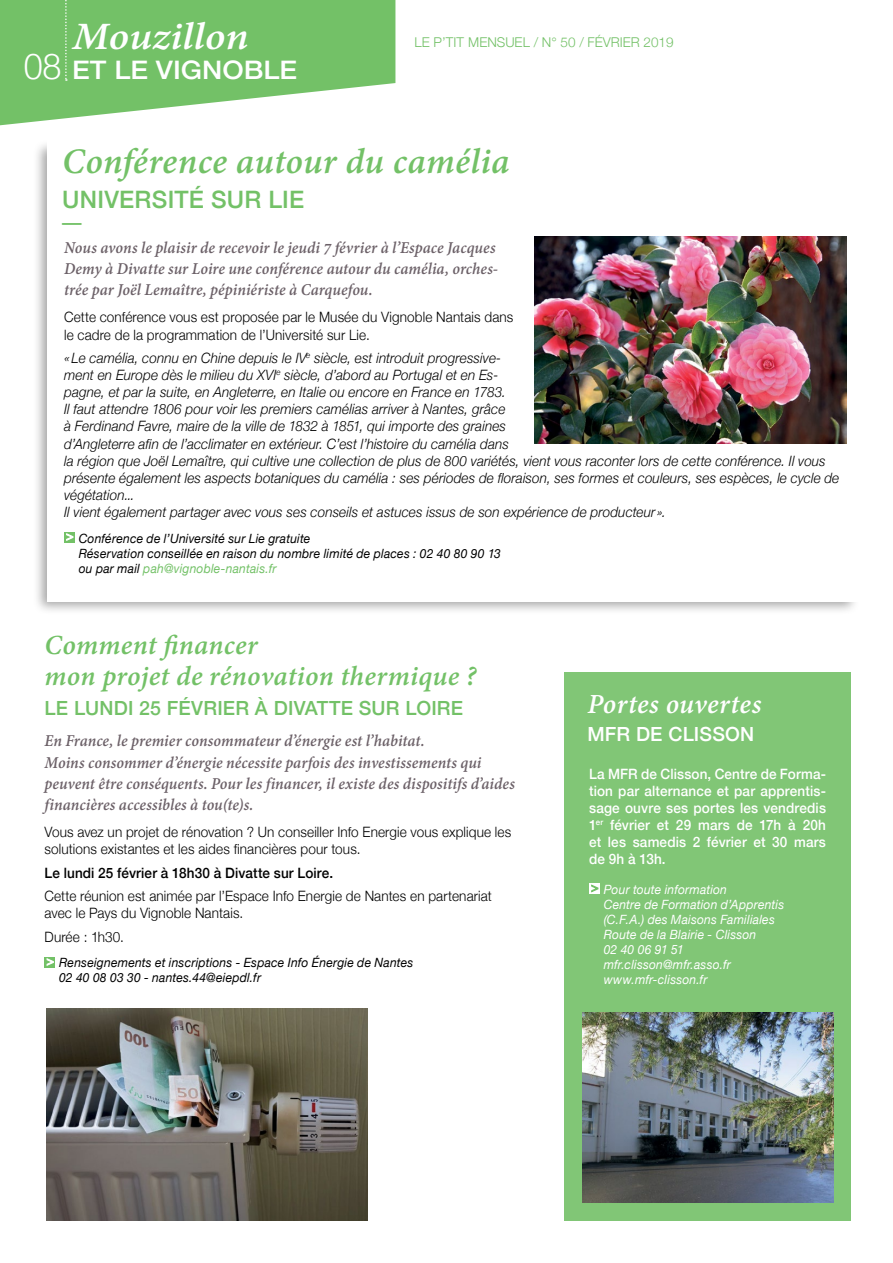
<style>
.page{position:relative;width:893px;height:1263px;background:#fff}
.page>*{position:absolute;margin:0;border:0;box-sizing:border-box;transform-origin:0 0}
.t1{font:italic 700 42px "Adobe Devanagari";letter-spacing:-.005em;color:#fff;scale:1.1 1}
.t2{font:italic 700 39px "Adobe Devanagari";letter-spacing:.005em;color:#73c167}
.t3{font:italic 700 39px "Helvetica Neue";color:#73c167}
.t4{font:italic 700 30px/31.2px "Adobe Devanagari";letter-spacing:.01em;color:#73c167}
.t5{font:italic 700 30px "Adobe Devanagari";letter-spacing:.01em;color:#fff}
.t6{font:500 25.5px "Helvetica Neue";color:#fff;scale:1.1 1}
.t7{font:500 24px "Helvetica Neue";letter-spacing:.01em;color:#73c167}
.t8{font:500 19.5px "Helvetica Neue";letter-spacing:.01em;color:#73c167}
.t9{font:500 19.5px "Helvetica Neue";color:#fff}
.t10{font:italic 700 18px/21px "Adobe Devanagari";color:#6c6168;scale:.95 1}
.t11{font:italic 300 14.25px/17.1px "Helvetica Neue";letter-spacing:.01em;color:#000;scale:.95 1}
.t12{font:300 14.25px/17.1px "Helvetica Neue";letter-spacing:.01em;color:#000;scale:.95 1}
.t13{font:500 14.25px/17.1px "Helvetica Neue";letter-spacing:.01em;color:#fff;text-align:justify;scale:.95 1}
.t14{font:500 14.25px "Helvetica Neue";letter-spacing:.01em;color:#000;scale:.95 1}
.t15{font:300 13.5px "Helvetica Neue";color:#73c167}
.t16{font:italic 12.75px/15px "Helvetica Neue";letter-spacing:.015em;color:#000;scale:.95 1}
.t17{font:italic 12.75px/15px "Helvetica Neue";letter-spacing:.015em;color:#fff;scale:.95 1}
.s1{font-weight:300;font-size:36px}
.s2{color:#73c167}
</style>
<div class="page">
<svg style="left:0;top:0;width:395px;height:125px;fill:#73c167"></svg>
<svg style="left:65px;top:0;width:2px;height:81px"></svg>
<div style="left:33px;top:140px;width:826px;height:475px;background:#000;opacity:.35"></div>
<div style="left:47px;top:147px;width:807px;height:455px;background:#fff"></div>
<div style="left:48px;top:138px;width:815px;height:13px;background:#fff"></div>
<div style="left:852px;top:145px;width:11px;height:457px;background:#fff"></div>
<div style="left:64px;top:532px;width:11px;height:10px;background:#73c167"></div>
<svg style="left:66px;top:533px;width:8px;height:8px"></svg>
<div style="left:565px;top:672px;width:286px;height:549px;background:#81c676"></div>
<div style="left:589px;top:883px;width:11px;height:11px;background:#fff"></div>
<svg style="left:591px;top:884px;width:8px;height:9px"></svg>
<div style="left:45px;top:957px;width:10px;height:10px;background:#73c167"></div>
<svg style="left:46px;top:958px;width:8px;height:8px"></svg>
<img style="left:535px;top:237px;width:312px;height:206px">
<img style="left:47px;top:1008px;width:321px;height:212px">
<img style="left:583px;top:1012px;width:251px;height:190px">
<h1 class="t1" style="left:72px;top:13px;width:162px">Mouzillon</h1>
<h3 class="t6" style="left:24px;top:50px;width:138px"><span class="s1">08</span> ET LE VIGNO</h3>
<h3 class="t6" style="left:244px;top:50px;width:47px">BLE</h3>
<p class="t15" style="left:415px;top:31px;width:261px">le p’tit Mensuel / N° 50 / FéVRIER 2019</p>
<h2 class="t2" style="left:62px;top:139px;width:449px">Conférence autour du camélia</h2>
<h3 class="t7" style="left:62px;top:181px;width:243px">Université sur Lie</h3>
<h2 class="t3" style="left:62px;top:176px;width:21px">_</h2>
<p class="t10" style="left:64px;top:239px;width:458px">Nous avons le plaisir de recevoir le jeudi 7 février à l’Espace Jacques<br>Demy à Divatte sur Loire une conférence autour du camélia, orches&shy;trée par Joël Lemaître, pépiniériste à Carquefou.</p>
<p class="t12" style="left:64px;top:308px;width:474px">Cette conférence vous est proposée par le Musée du Vignoble Nantais dans le cadre de la programmation de l’Université sur Lie.</p>
<p class="t11" style="left:64px;top:348px;width:817px">«Le camélia, connu en Chine depuis le IV<sup>e</sup> siècle, est introduit progressive-<br>ment en Europe dès le milieu du XVI<sup>e</sup> siècle, d’abord au Portugal et en Es-<br>pagne, et par la suite, en Angleterre, en Italie ou encore en France en 1783.<br>Il faut attendre 1806 pour voir les premiers camélias arriver à Nantes, grâce<br>à Ferdinand Favre, maire de la ville de 1832 à 1851, qui importe des graines<br>d’Angleterre afin de l’acclimater en extérieur. C’est l’histoire du camélia dans<br>la région que Joël Lemaître, qui cultive une collection de plus de 800 variétés, vient vous raconter lors de cette conférence. Il vous présente également les aspects botaniques du camélia : ses périodes de floraison, ses formes et couleurs, ses espèces, le cycle de végétation...<br>Il vient également partager avec vous ses conseils et astuces issus de son expérience de producteur ».</p>
<p class="t16" style="left:79px;top:531px;width:446px">Conférence de l’Université sur Lie gratuite<br>Réservation conseillée en raison du nombre limité de places : 02 40 80 90 13 ou par mail <span class="s2">pah@vignoble-nantais.fr</span></p>
<h3 class="t4" style="left:45px;top:633px;width:433px">Comment financer<br>mon projet de rénovation thermique ?</h3>
<h3 class="t8" style="left:45px;top:692px;width:420px">Le lundi 25 février à Divatte sur Loire</h3>
<p class="t10" style="left:45px;top:732px;width:497px">En France, le premier consommateur d’énergie est l’habitat.<br>Moins consommer d’énergie nécessite parfois des investissements qui peuvent être conséquents. Pour les financer, il existe des dispositifs d’aides financières accessibles à tou(te)s.</p>
<p class="t12" style="left:45px;top:822px;width:493px">Vous avez un projet de rénovation ? Un conseiller Info Energie vous explique les solutions existantes et les aides financières pour tous.</p>
<p class="t14" style="left:45px;top:861px;width:305px">Le lundi 25 février à 18h30 à Divatte sur Loire.</p>
<p class="t12" style="left:45px;top:887px;width:472px">Cette réunion est animée par l’Espace Info Energie de Nantes en partenariat avec le Pays du Vignoble Nantais.</p>
<p class="t12" style="left:45px;top:927px;width:85px">Durée : 1h30.</p>
<p class="t16" style="left:59px;top:956px;width:374px">Renseignements et inscriptions - Espace Info Énergie de Nantes<br>02 40 08 03 30 - nantes.44@eiepdl.fr</p>
<h3 class="t5" style="left:587px;top:687px;width:175px">Portes ouvertes</h3>
<h3 class="t9" style="left:587px;top:718px;width:15px">MFR</h3>
<h3 class="t9" style="left:636px;top:718px;width:120px">de Clisson</h3>
<p class="t13" style="left:589px;top:764px;width:31px">La MFR</p>
<p class="t13" style="left:589px;top:764px;width:251px;text-indent:52px">de Clisson, Centre de Forma&shy;tion par alternance et par apprentis&shy;sage ouvre ses portes les vendredis 1<sup>er</sup> février et 29 mars de 17h à 20h et les samedis 2 février et 30 mars de 9h à 13h.</p>
<p class="t17" style="left:604px;top:883px;width:191px">Pour toute information<br>Centre de Formation d’Apprentis (C.F.A.) des Maisons Familiales<br>Route de la Blairie - Clisson<br>02 40 06 91 51 mfr.clisson@mfr.asso.fr www.mfr-clisson.fr</p>
</div>
